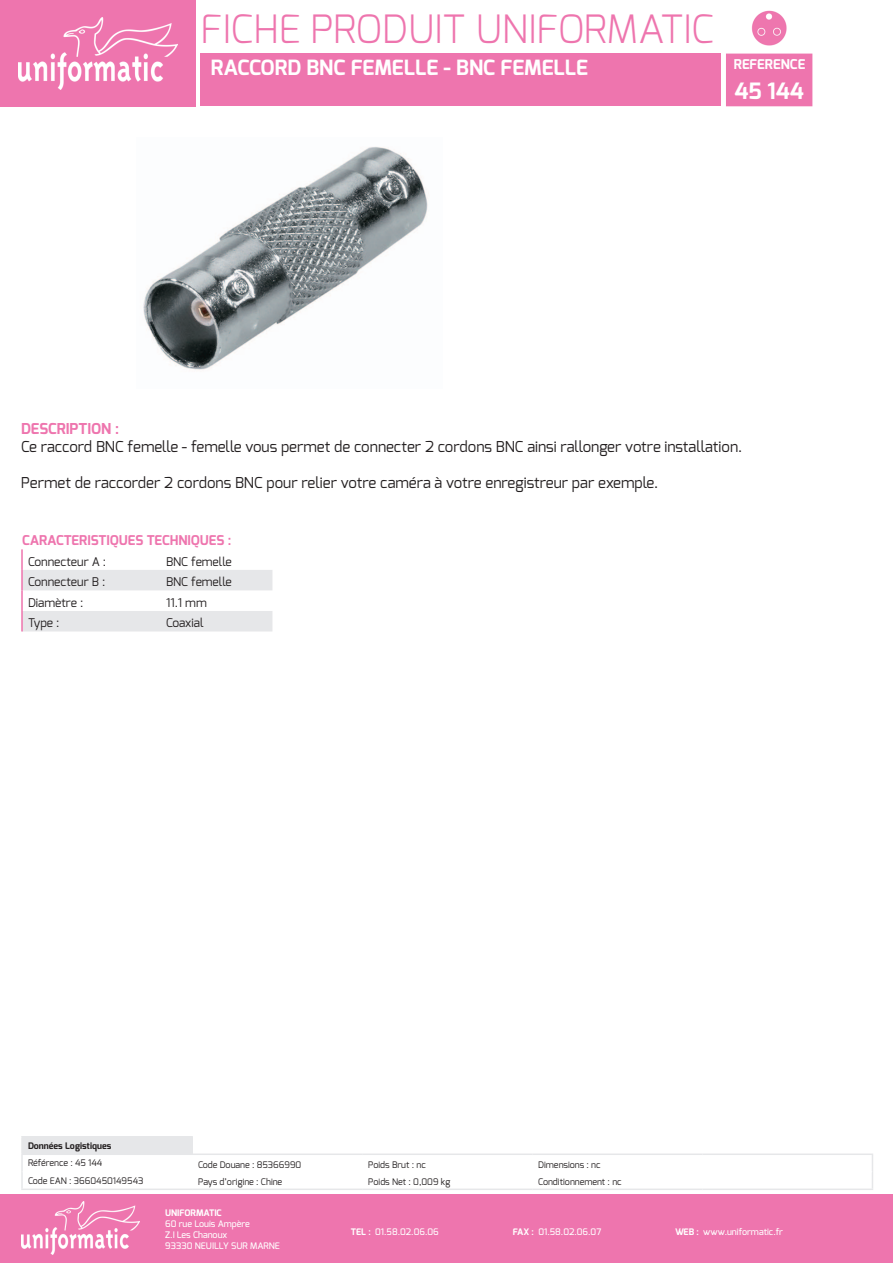
<style>
.page{position:relative;width:893px;height:1263px;background:#fff}
.page>*{position:absolute;margin:0;border:0;box-sizing:border-box;transform-origin:0 0}
.t1{font:300 39px "Exo";color:#ee75ae}
.t2{font:700 22.5px "Exo";color:#fff}
.t3{font:700 21px "Exo";color:#fff}
.t4{font:15px "Exo";color:#231f20}
.t5{font:700 15px "Exo";color:#ee75ae}
.t6{font:700 13.5px "Exo";color:#ee75ae}
.t7{font:700 13.5px "Exo";color:#fff}
.t8{font:12px "Exo";color:#231f20}
.t9{font:9px "Exo";color:#231f20}
.t10{font:500 9px/10.8px "Exo";color:#fff}
.t11{font:700 9px "Exo";color:#231f20}
.t12{font:700 9px "Exo";color:#fff}
.s1{font-weight:700}
</style>
<div class="page">
<div style="left:0;top:1195px;width:893px;height:68px;background:#ee75ae"></div>
<div style="left:200px;top:54px;width:521px;height:52px;background:#ee75ae"></div>
<img style="left:21px;top:1201px;width:118px;height:53px">
<svg style="left:23px;top:570px;width:249px;height:61px"></svg>
<hr style="left:21px;top:549px;width:2px;height:21px;background:#ee75ae">
<hr style="left:21px;top:570px;width:2px;height:20px;background:#ee75ae">
<hr style="left:21px;top:590px;width:2px;height:21px;background:#ee75ae">
<hr style="left:21px;top:611px;width:2px;height:20px;background:#ee75ae">
<div style="left:0;top:0;width:196px;height:106px;background:#ee75ae"></div>
<img style="left:18px;top:17px;width:160px;height:73px">
<hr style="left:21px;top:1188px;width:171px;height:2px;background:#e6e7e9">
<hr style="left:192px;top:1188px;width:170px;height:2px;background:#e6e7e9">
<hr style="left:362px;top:1188px;width:170px;height:2px;background:#e6e7e9">
<hr style="left:532px;top:1188px;width:170px;height:2px;background:#e6e7e9">
<hr style="left:702px;top:1188px;width:171px;height:2px;background:#e6e7e9">
<hr style="left:21px;top:1136px;width:172px;height:1px;background:#e6e7e9">
<svg style="left:21px;top:1137px;width:852px;height:52px"></svg>
<hr style="left:21px;top:1153px;width:171px;height:2px;background:#e6e7e9">
<div style="left:726px;top:54px;width:86px;height:52px;background:#ee75ae"></div>
<img style="left:751px;top:10px;width:36px;height:36px">
<img style="left:143px;top:147px;width:285px;height:223px">
<h1 class="t1" style="left:200px;top:3px;width:515px">FICHE PRODUIT UNIFORMATIC</h1>
<h3 class="t3" style="left:211px;top:54px;width:379px">RACCORD BNC FEMELLE - BNC FEMELLE</h3>
<p class="t7" style="left:734px;top:56px;width:73px">REFERENCE</p>
<h2 class="t2" style="left:735px;top:77px;width:71px">45 144</h2>
<p class="t5" style="left:21px;top:419px;width:99px">DESCRIPTION :</p>
<p class="t4" style="left:21px;top:437px;width:722px">Ce raccord BNC femelle - femelle vous permet de connecter 2 cordons BNC ainsi rallonger votre installation.</p>
<p class="t4" style="left:21px;top:473px;width:638px">Permet de raccorder 2 cordons BNC pour relier votre caméra à votre enregistreur par exemple.</p>
<p class="t6" style="left:22px;top:532px;width:211px">CARACTERISTIQUES TECHNIQUES :</p>
<p class="t8" style="left:28px;top:554px;width:80px">Connecteur A :</p>
<p class="t8" style="left:166px;top:554px;width:67px">BNC femelle</p>
<p class="t8" style="left:28px;top:574px;width:79px">Connecteur B :</p>
<p class="t8" style="left:166px;top:574px;width:67px">BNC femelle</p>
<p class="t8" style="left:28px;top:595px;width:57px">Diamètre :</p>
<p class="t8" style="left:166px;top:595px;width:42px">11.1 mm</p>
<p class="t8" style="left:28px;top:615px;width:33px">Type :</p>
<p class="t8" style="left:166px;top:615px;width:39px">Coaxial</p>
<p class="t11" style="left:28px;top:1140px;width:85px">Données Logistiques</p>
<p class="t9" style="left:28px;top:1157px;width:76px">Référence : 45 144</p>
<p class="t9" style="left:198px;top:1158px;width:105px">Code Douane : 85366990</p>
<p class="t9" style="left:368px;top:1158px;width:59px">Poids Brut : nc</p>
<p class="t9" style="left:538px;top:1158px;width:64px">Dimensions : nc</p>
<p class="t9" style="left:28px;top:1175px;width:117px">Code EAN : 3660450149543</p>
<p class="t9" style="left:198px;top:1176px;width:86px">Pays d’origine : Chine</p>
<p class="t9" style="left:368px;top:1176px;width:84px">Poids Net : 0,009 kg</p>
<p class="t9" style="left:538px;top:1176px;width:85px">Conditionnement : nc</p>
<p class="t12" style="left:165px;top:1207px;width:58px">UNIFORMATIC</p>
<p class="t10" style="left:165px;top:1218px;width:116px">60 rue Louis Ampère<br>Z.I Les Chanoux<br>93330 NEUILLY SUR MARNE</p>
<p class="t10" style="left:351px;top:1226px;width:89px"><span class="s1">TEL :</span> 01.58.02.06.06</p>
<p class="t10" style="left:513px;top:1226px;width:90px"><span class="s1">FAX :</span> 01.58.02.06.07</p>
<p class="t10" style="left:675px;top:1226px;width:109px"><span class="s1">WEB :</span> www.uniformatic.fr</p>
</div>
